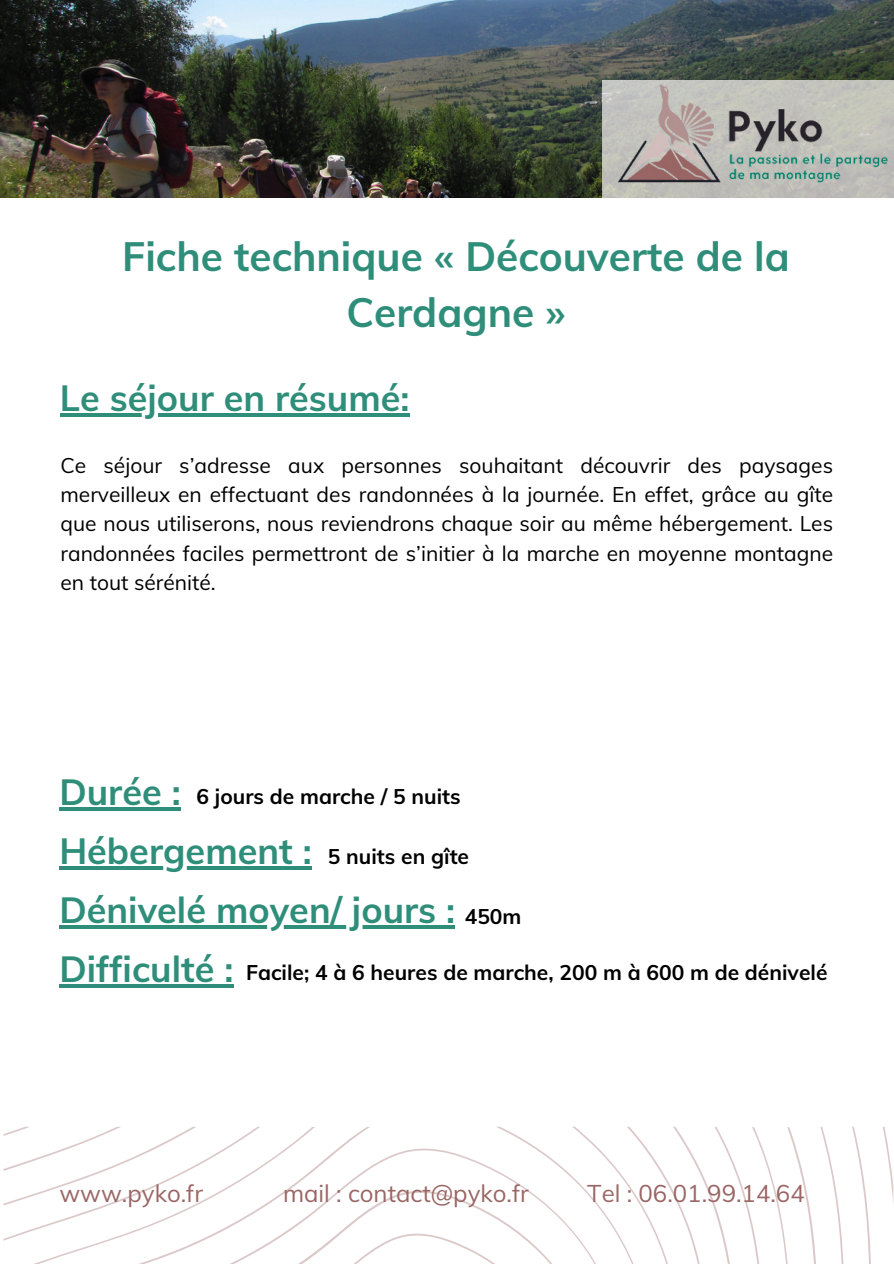
<style>
.page{position:relative;width:894px;height:1264px;background:#fff}
.page>*{position:absolute;margin:0;border:0;box-sizing:border-box;transform-origin:0 0}
.t1{font:40.5px/56.2px "RTL Bayan Bold";color:#2f8e7a;text-align:center}
.t2{font:36px "RTL Bayan Bold";color:#2f8e7a}
.t3{font:24px "RTL Bayan Regular";color:#996665}
.t4{font:21px/29.2px "RTL Bayan Regular";color:#000;text-align:justify}
.t5{font:21px "RTL Bayan Bold";color:#000}
</style>
<div class="page">
<img style="left:0;top:0;width:587px;height:197px">
<img style="left:587px;top:0;width:306px;height:198px">
<svg style="left:3px;top:1126px;width:890px;height:137px"></svg>
<hr style="left:60px;top:413px;width:349px;height:3px;background:#2f8e7a">
<hr style="left:59px;top:807px;width:122px;height:3px;background:#2f8e7a">
<hr style="left:59px;top:866px;width:253px;height:3px;background:#2f8e7a">
<hr style="left:59px;top:925px;width:396px;height:3px;background:#2f8e7a">
<hr style="left:59px;top:984px;width:174px;height:3px;background:#2f8e7a">
<h1 class="t1" style="left:122px;top:227px;width:669px">Fiche technique « Découverte de la<br>Cerdagne »</h1>
<h2 class="t2" style="left:60px;top:375px;width:351px">Le séjour en résumé:</h2>
<p class="t4" style="left:60px;top:450px;width:773px">Ce séjour s’adresse aux personnes souhaitant découvrir des paysages merveilleux en effectuant des randonnées à la journée. En effet, grâce au gîte que nous utiliserons, nous reviendrons chaque soir au même hébergement. Les randonnées faciles permettront de s’initier à la marche en moyenne montagne en tout sérénité.</p>
<p class="t2" style="left:59px;top:768px;width:123px">Durée :</p>
<h2 class="t2" style="left:59px;top:827px;width:254px">Hébergement :</h2>
<h4 class="t2" style="left:59px;top:886px;width:397px">Dénivelé moyen/ jours :</h4>
<h2 class="t2" style="left:59px;top:946px;width:175px">Difficulté :</h2>
<h4 class="t5" style="left:196px;top:783px;width:265px">6 jours de marche / 5 nuits</h4>
<h2 class="t5" style="left:328px;top:842px;width:143px">5 nuits en gîte</h2>
<h4 class="t5" style="left:464px;top:902px;width:58px">450m</h4>
<h2 class="t5" style="left:246px;top:959px;width:583px">Facile; 4 à 6 heures de marche, 200 m à 600 m de dénivelé</h2>
<h4 class="t3" style="left:59px;top:1177px;width:145px">www.pyko.fr</h4>
<h3 class="t3" style="left:283px;top:1177px;width:247px">mail : contact@pyko.fr</h3>
<p class="t3" style="left:587px;top:1177px;width:219px">Tel : 06.01.99.14.64</p>
</div>
